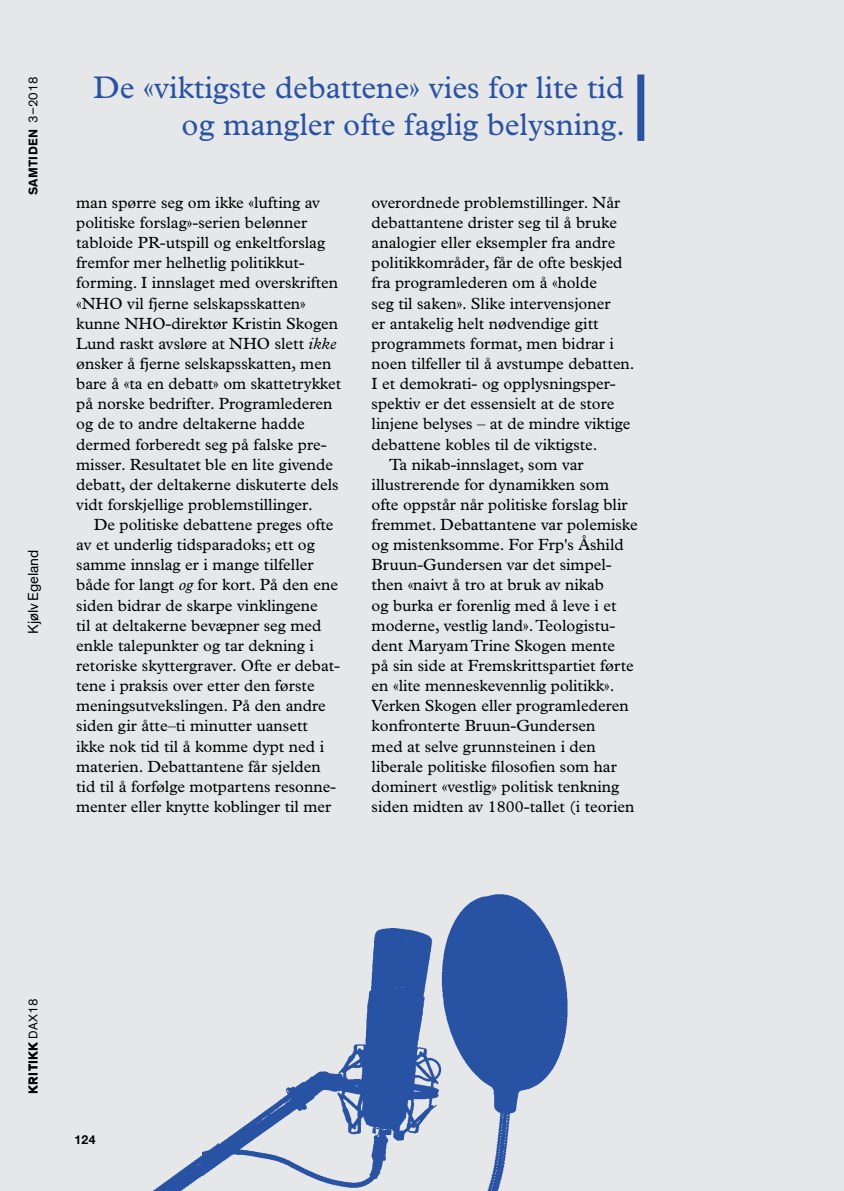
<style>
.page{position:relative;width:844px;height:1191px;background:#fff}
.page>*{position:absolute;margin:0;border:0;box-sizing:border-box;transform-origin:0 0}
.t1{font:31.5px/36.8px "Plantin";color:#2852a4;text-align:right}
.t2{font:16.28px/20.1px "Plantin";color:#000}
.t3{font:14.88px "Theinhardt";color:#000}
.t4{font:700 12.78px "Theinhardt";letter-spacing:.03em;color:#000}
.t5{font:700 12.25px "Helvetica Neue";color:#000}
.s1{font-weight:400}
.s2{font-style:italic}
</style>
<div class="page">
<div style="left:0;top:0;width:843px;height:1191px;background:#e6e7e8"></div>
<div style="left:637px;top:74px;width:7px;height:67px;background:#2852a4"></div>
<img style="left:218px;top:894px;width:350px;height:297px">
<img style="left:153px;top:1143px;width:65px;height:48px">
<p class="t4" style="left:25px;top:195px;width:120px;rotate:-90deg">SAMTIDEN <span class="s1">3–2018</span></p>
<p class="t3" style="left:24px;top:634px;width:86px;rotate:-90deg">Kjølv Egeland</p>
<h1 class="t1" style="left:93px;top:69px;width:533px">De «viktigste debattene» vies for lite tid og mangler ofte faglig belysning.</h1>
<p class="t2" style="left:76px;top:192px;width:266px">man spørre seg om ikke «lufting av politiske forslag»-serien belønner tabloide PR-utspill og enkeltforslag fremfor mer helhetlig politikkut&shy;forming. I innslaget med overskriften «NHO vil fjerne selskapsskatten» kunne NHO-direktør Kristin Skogen Lund raskt avsløre at NHO slett <span class="s2">ikke </span>ønsker å fjerne selskapsskatten, men bare å «ta en debatt» om skattetrykket på norske bedrifter. Programlederen og de to andre deltakerne hadde dermed forberedt seg på falske pre&shy;misser. Resultatet ble en lite givende debatt, der deltakerne diskuterte dels vidt forskjellige problemstillinger.</p>
<p class="t2" style="left:76px;top:514px;width:265px;text-indent:17px">De politiske debattene preges ofte av et underlig tidsparadoks; ett og samme innslag er i mange tilfeller både for langt <span class="s2">og</span> for kort. På den ene siden bidrar de skarpe vinklingene<br>til at deltakerne bevæpner seg med enkle talepunkter og tar dekning i retoriske skyttergraver. Ofte er debat&shy;tene i praksis over etter den første meningsutvekslingen. På den andre siden gir åtte–ti minutter uansett ikke nok tid til å komme dypt ned i materien. Debattantene får sjelden tid til å forfølge motpartens resonne&shy;menter eller knytte koblinger til mer</p>
<p class="t2" style="left:371px;top:192px;width:250px">overordnede problemstillinger. Når</p>
<p class="t2" style="left:371px;top:212px;width:247px">debattantene drister seg til å bruke</p>
<p class="t2" style="left:371px;top:232px;width:245px">analogier eller eksempler fra andre</p>
<p class="t2" style="left:371px;top:253px;width:252px">politikkområder, får de ofte beskjed</p>
<p class="t2" style="left:371px;top:273px;width:227px">fra programlederen om å «holde</p>
<p class="t2" style="left:371px;top:293px;width:240px">seg til saken». Slike intervensjoner</p>
<p class="t2" style="left:371px;top:313px;width:228px">er antakelig helt nødvendige gitt</p>
<p class="t2" style="left:371px;top:333px;width:244px">programmets format, men bidrar i</p>
<p class="t2" style="left:371px;top:353px;width:264px">noen tilfeller til å avstumpe debatten.</p>
<p class="t2" style="left:371px;top:373px;width:246px">I et demokrati- og opplysningsper-</p>
<p class="t2" style="left:371px;top:393px;width:244px">spektiv er det essensielt at de store</p>
<p class="t2" style="left:371px;top:414px;width:260px">linjene belyses – at de mindre viktige</p>
<p class="t2" style="left:371px;top:434px;width:227px">debattene kobles til de viktigste.</p>
<p class="t2" style="left:389px;top:454px;width:196px">Ta nikab-innslaget, som var</p>
<p class="t2" style="left:371px;top:474px;width:239px">illustrerende for dynamikken som</p>
<p class="t2" style="left:371px;top:494px;width:257px">ofte oppstår når politiske forslag blir</p>
<p class="t2" style="left:371px;top:514px;width:268px">fremmet. Debattantene var polemiske</p>
<p class="t2" style="left:371px;top:534px;width:253px">og mistenksomme. For Frp's Åshild</p>
<p class="t2" style="left:371px;top:554px;width:242px">Bruun-Gundersen var det simpel-</p>
<p class="t2" style="left:371px;top:575px;width:234px">then «naivt å tro at bruk av nikab</p>
<p class="t2" style="left:371px;top:595px;width:246px">og burka er forenlig med å leve i et</p>
<p class="t2" style="left:371px;top:615px;width:245px">moderne, vestlig land». Teologistu-</p>
<p class="t2" style="left:371px;top:635px;width:245px">dent Maryam Trine Skogen mente</p>
<p class="t2" style="left:371px;top:655px;width:264px">på sin side at Fremskrittspartiet førte</p>
<p class="t2" style="left:371px;top:675px;width:244px">en «lite menneskevennlig politikk».</p>
<p class="t2" style="left:371px;top:695px;width:258px">Verken Skogen eller programlederen</p>
<p class="t2" style="left:371px;top:715px;width:225px">konfronterte Bruun-Gundersen</p>
<p class="t2" style="left:371px;top:736px;width:226px">med at selve grunnsteinen i den</p>
<p class="t2" style="left:371px;top:756px;width:247px">liberale politiske filosofien som har</p>
<p class="t2" style="left:371px;top:776px;width:249px">dominert «vestlig» politisk tenkning</p>
<p class="t2" style="left:371px;top:796px;width:264px">siden midten av 1800-tallet (i teorien</p>
<p class="t4" style="left:25px;top:1093px;width:97px;rotate:-90deg">KRITIKK <span class="s1">DAX18</span></p>
<p class="t5" style="left:74px;top:1129px;width:23px">124</p>
</div>
